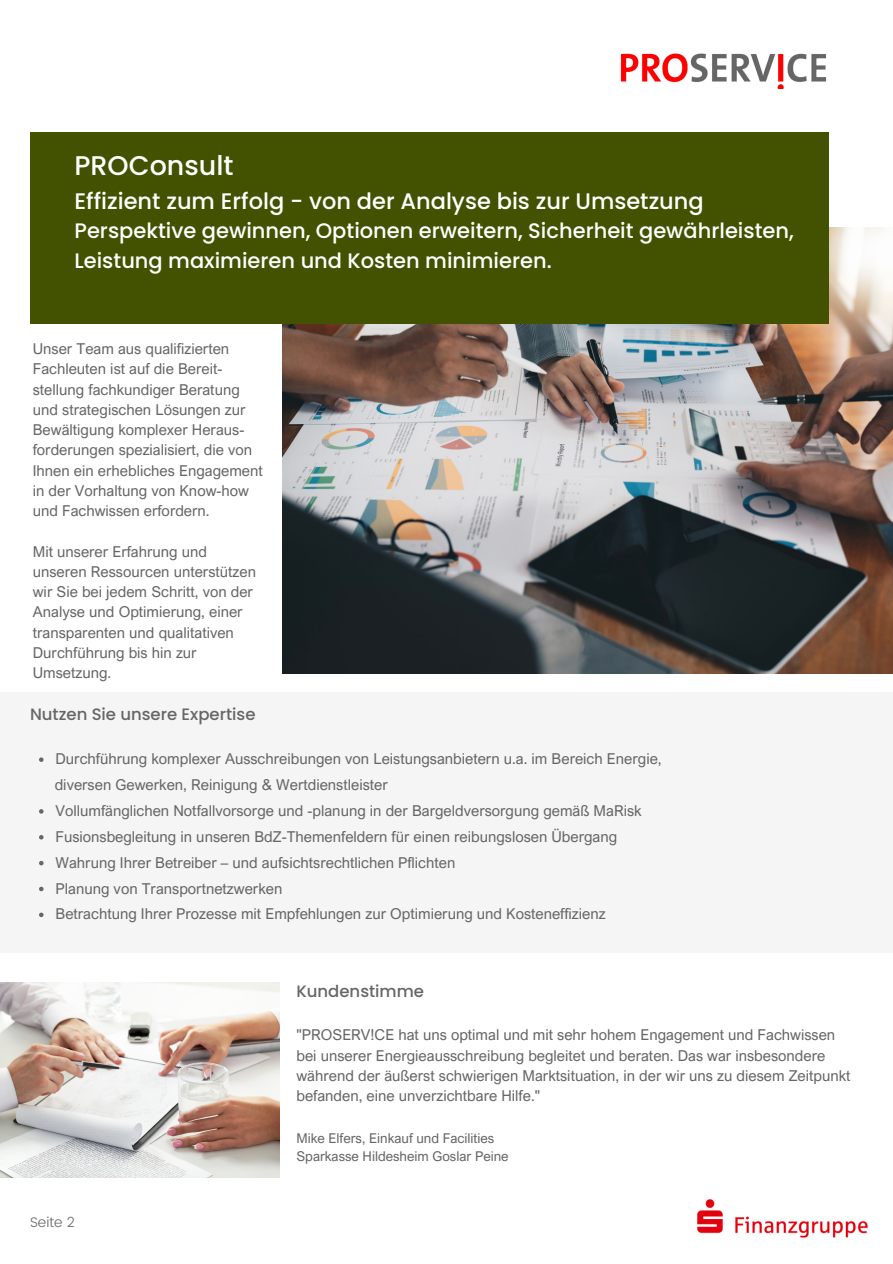
<style>
.page{position:relative;width:893px;height:1264px;background:#fff}
.page>*{position:absolute;margin:0;border:0;box-sizing:border-box;transform-origin:0 0}
.t1{font:500 27px "Poppins";color:#fff}
.t2{font:500 22.5px "Poppins";color:#fff}
.t3{font:500 21px "Poppins";color:#fff}
.t4{font:500 16.5px "Poppins";color:#666}
.t5{font:15px/20.2px "Arial Nova";color:#666}
.t6{font:300 13.95px "Poppins";color:#666}
.t7{font:13.5px "Arial Nova";color:#666}
</style>
<div class="page">
<img style="left:283px;top:228px;width:609px;height:445px">
<div style="left:30px;top:132px;width:798px;height:191px;background:#425201"></div>
<img style="left:697px;top:1199px;width:170px;height:38px">
<img style="left:620px;top:53px;width:206px;height:36px">
<img style="left:0;top:982px;width:279px;height:195px">
<div style="left:0;top:692px;width:892px;height:261px;background:#f5f5f5"></div>
<svg style="left:39px;top:757px;width:5px;height:5px"></svg>
<svg style="left:39px;top:809px;width:5px;height:4px"></svg>
<svg style="left:39px;top:835px;width:5px;height:4px"></svg>
<svg style="left:39px;top:860px;width:5px;height:5px"></svg>
<svg style="left:39px;top:886px;width:5px;height:5px"></svg>
<svg style="left:39px;top:912px;width:5px;height:5px"></svg>
<p class="t1" style="left:74px;top:147px;width:160px">PROConsult</p>
<p class="t2" style="left:74px;top:185px;width:630px">Effizient zum Erfolg - von der Analyse bis zur Umsetzung</p>
<p class="t3" style="left:74px;top:216px;width:720px">Perspektive gewinnen, Optionen erweitern, Sicherheit gewährleisten,</p>
<p class="t3" style="left:74px;top:246px;width:478px">Leistung maximieren und Kosten minimieren.</p>
<p class="t5" style="left:33px;top:338px;width:231px">Unser Team aus qualifizierten<br>Fachleuten ist auf die Bereit&shy;stellung fachkundiger Beratung und strategischen Lösungen zur<br>Bewältigung komplexer Heraus&shy;forderungen spezialisiert, die von<br>Ihnen ein erhebliches Engagement in der Vorhaltung von Know-how und Fachwissen erfordern.</p>
<p class="t5" style="left:33px;top:541px;width:225px">Mit unserer Erfahrung und unseren Ressourcen unterstützen wir Sie bei jedem Schritt, von der<br>Analyse und Optimierung, einer transparenten und qualitativen<br>Durchführung bis hin zur<br>Umsetzung.</p>
<p class="t4" style="left:30px;top:703px;width:227px">Nutzen Sie unsere Expertise</p>
<p class="t5" style="left:55px;top:748px;width:607px">Durchführung komplexer Ausschreibungen von Leistungsanbietern u.a. im Bereich Energie,</p>
<p class="t5" style="left:55px;top:800px;width:587px">Vollumfänglichen Notfallvorsorge und -planung in der Bargeldversorgung gemäß MaRisk</p>
<p class="t5" style="left:55px;top:826px;width:563px">Fusionsbegleitung in unseren BdZ-Themenfeldern für einen reibungslosen Übergang</p>
<p class="t5" style="left:55px;top:851px;width:401px">Wahrung Ihrer Betreiber – und aufsichtsrechtlichen Pflichten</p>
<p class="t5" style="left:55px;top:877px;width:228px">Planung von Transportnetzwerken</p>
<p class="t5" style="left:55px;top:903px;width:551px">Betrachtung Ihrer Prozesse mit Empfehlungen zur Optimierung und Kosteneffizienz</p>
<p class="t5" style="left:55px;top:774px;width:334px">diversen Gewerken, Reinigung &amp; Wertdienstleister</p>
<p class="t6" style="left:30px;top:1213px;width:46px">Seite 2</p>
<p class="t4" style="left:296px;top:979px;width:129px">Kundenstimme</p>
<p class="t5" style="left:296px;top:1024px;width:555px">"PROSERV!CE hat uns optimal und mit sehr hohem Engagement und Fachwissen bei unserer Energieausschreibung begleitet und beraten. Das war insbesondere während der äußerst schwierigen Marktsituation, in der wir uns zu diesem Zeitpunkt befanden, eine unverzichtbare Hilfe."</p>
<p class="t7" style="left:296px;top:1129px;width:199px">Mike Elfers, Einkauf und Facilities</p>
<p class="t7" style="left:296px;top:1147px;width:214px">Sparkasse Hildesheim Goslar Peine</p>
</div>
